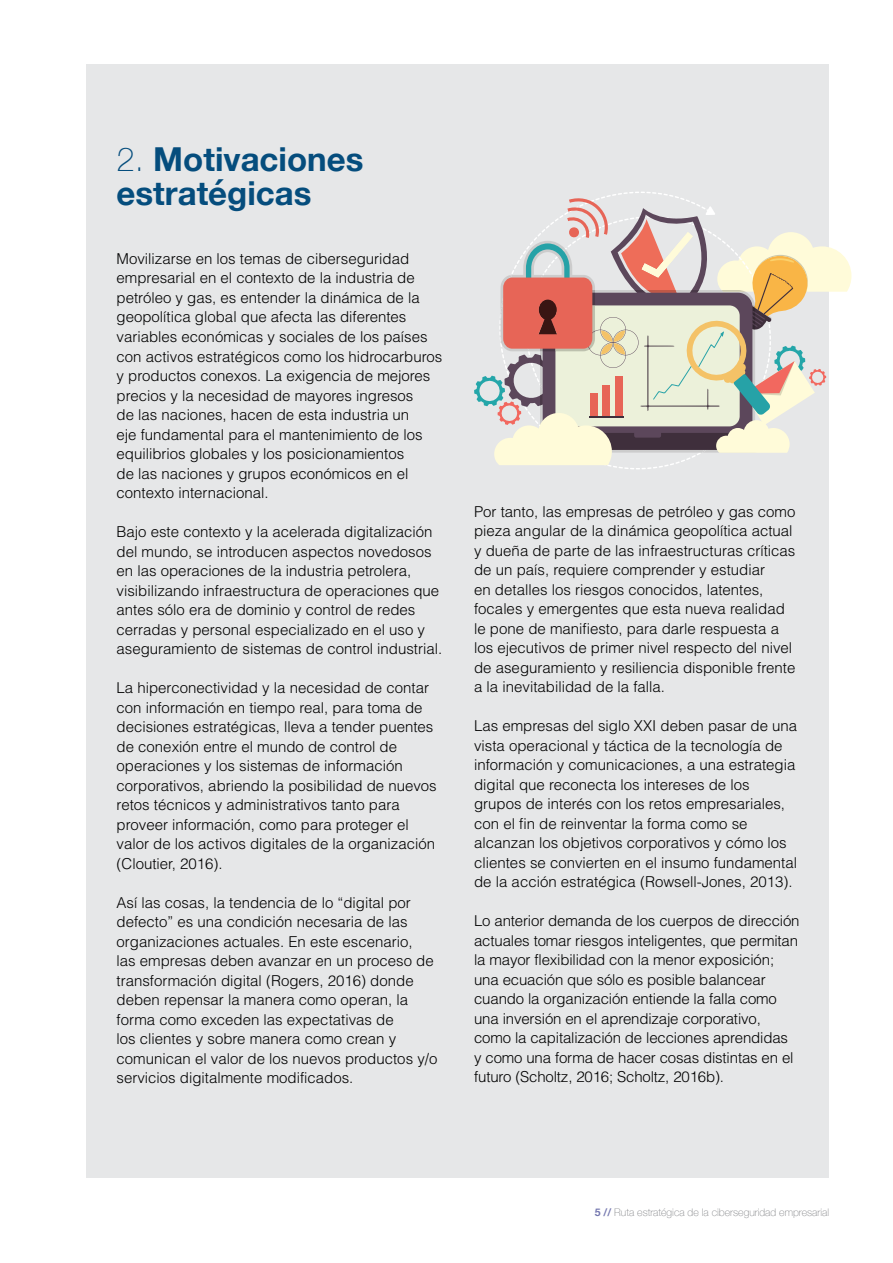
<style>
.page{position:relative;width:893px;height:1263px;background:#fff}
.page>*{position:absolute;margin:0;border:0;box-sizing:border-box;transform-origin:0 0}
.t1{font:700 33px/34.5px "Helvetica Neue";color:#054d7d}
.t2{font:300 15px/19.5px "Helvetica LT Std";color:#000}
.t3{font:100 10.5px "Helvetica Neue";color:#808285}
.s1{font-weight:100}
.s2{font-weight:700;color:#7578b0}
</style>
<div class="page">
<div style="left:87px;top:65px;width:742px;height:1113px;background:#e6e7e8"></div>
<svg style="left:474px;top:196px;width:377px;height:269px"></svg>
<h1 class="t1" style="left:117px;top:143px;width:248px"><span class="s1">2.</span> Motivaciones estratégicas</h1>
<p class="t2" style="left:117px;top:249px;width:327px">Movilizarse en los temas de ciberseguridad empresarial en el contexto de la industria de petróleo y gas, es entender la dinámica de la geopolítica global que afecta las diferentes variables económicas y sociales de los países con activos estratégicos como los hidrocarburos y productos conexos. La exigencia de mejores precios y la necesidad de mayores ingresos<br>de las naciones, hacen de esta industria un<br>eje fundamental para el mantenimiento de los equilibrios globales y los posicionamientos<br>de las naciones y grupos económicos en el contexto internacional.</p>
<p class="t2" style="left:117px;top:522px;width:327px">Bajo este contexto y la acelerada digitalización del mundo, se introducen aspectos novedosos en las operaciones de la industria petrolera, visibilizando infraestructura de operaciones que antes sólo era de dominio y control de redes cerradas y personal especializado en el uso y aseguramiento de sistemas de control industrial.</p>
<p class="t2" style="left:117px;top:678px;width:322px">La hiperconectividad y la necesidad de contar con información en tiempo real, para toma de decisiones estratégicas, lleva a tender puentes de conexión entre el mundo de control de operaciones y los sistemas de información corporativos, abriendo la posibilidad de nuevos retos técnicos y administrativos tanto para proveer información, como para proteger el valor de los activos digitales de la organización (Cloutier, 2016).</p>
<p class="t2" style="left:117px;top:892px;width:322px">Así las cosas, la tendencia de lo “digital por defecto” es una condición necesaria de las organizaciones actuales. En este escenario,<br>las empresas deben avanzar en un proceso de transformación digital (Rogers, 2016) donde deben repensar la manera como operan, la forma como exceden las expectativas de<br>los clientes y sobre manera como crean y comunican el valor de los nuevos productos y/o servicios digitalmente modificados.</p>
<p class="t2" style="left:474px;top:502px;width:323px">Por tanto, las empresas de petróleo y gas como pieza angular de la dinámica geopolítica actual y dueña de parte de las infraestructuras críticas de un país, requiere comprender y estudiar<br>en detalles los riesgos conocidos, latentes, focales y emergentes que esta nueva realidad le pone de manifiesto, para darle respuesta a los ejecutivos de primer nivel respecto del nivel de aseguramiento y resiliencia disponible frente a la inevitabilidad de la falla.</p>
<p class="t2" style="left:474px;top:716px;width:325px">Las empresas del siglo XXI deben pasar de una vista operacional y táctica de la tecnología de información y comunicaciones, a una estrategia digital que reconecta los intereses de los grupos de interés con los retos empresariales, con el fin de reinventar la forma como se alcanzan los objetivos corporativos y cómo los clientes se convierten en el insumo fundamental de la acción estratégica (Rowsell-Jones, 2013).</p>
<p class="t2" style="left:474px;top:911px;width:327px">Lo anterior demanda de los cuerpos de dirección actuales tomar riesgos inteligentes, que permitan la mayor flexibilidad con la menor exposición; una ecuación que sólo es posible balancear cuando la organización entiende la falla como una inversión en el aprendizaje corporativo, como la capitalización de lecciones aprendidas<br>y como una forma de hacer cosas distintas en el futuro (Scholtz, 2016; Scholtz, 2016b).</p>
<p class="t3" style="left:595px;top:1204px;width:236px"><span class="s2">5 //</span> Ruta estratégica de la ciberseguridad empresarial</p>
</div>
